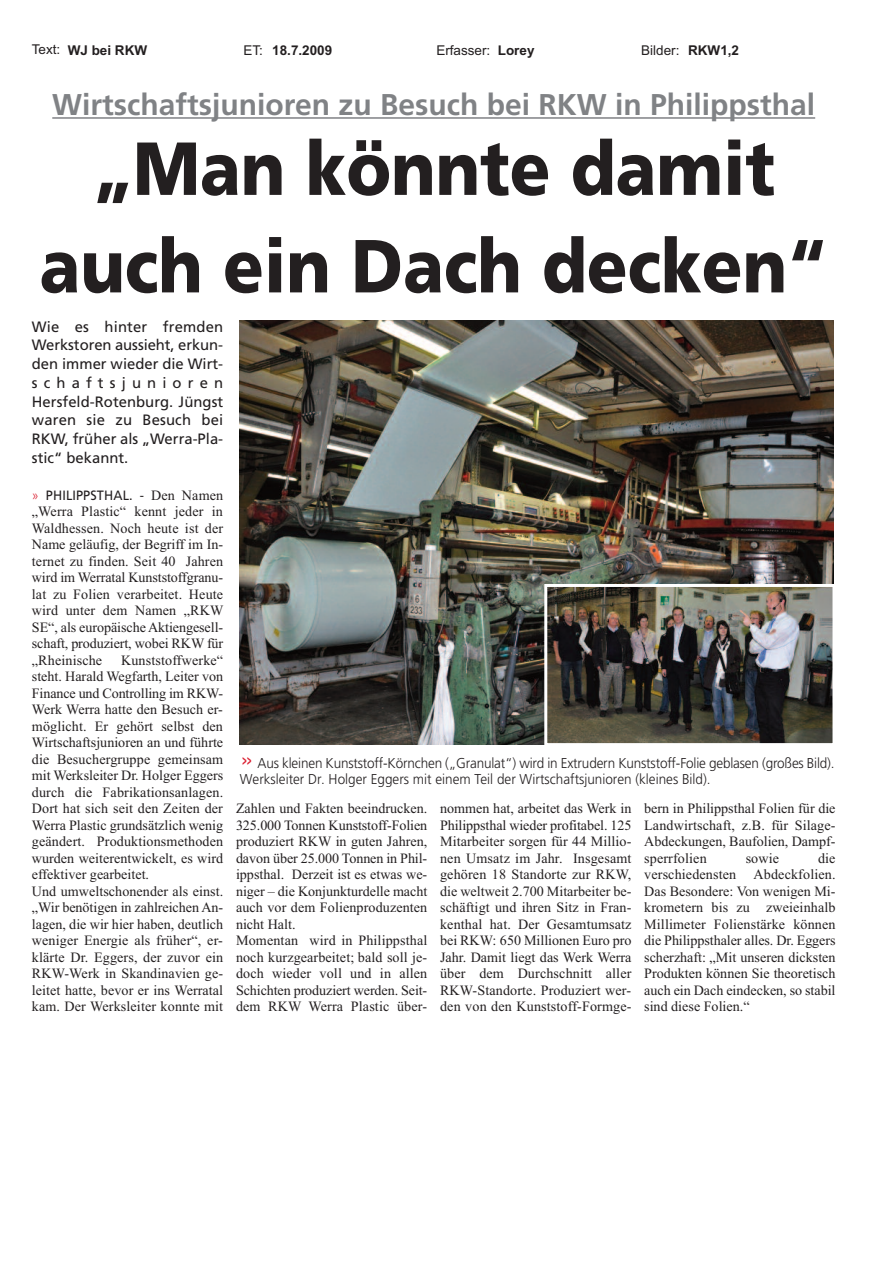
<style>
.page{position:relative;width:893px;height:1263px;background:#fff}
.page>*{position:absolute;margin:0;border:0;box-sizing:border-box;transform-origin:0 0}
.t1{font:900 75px/97.5px "Frutiger";color:#231f20;text-align:center;scale:.89 1}
.t2{font:700 30px "Frutiger";color:#808285}
.t3{font:15px/18.8px "Frutiger";color:#231f20;text-align:justify}
.t4{font:14.25px/16.5px "Times New Roman";color:#231f20;text-align:justify}
.t5{font:14.25px/16.5px "Frutiger Light OTF";letter-spacing:-.01em;color:#231f20;scale:.95 1}
.t6{font:13.5px "Arial";color:#231f20}
.t7{font:700 13.5px "Arial";color:#231f20}
.t8{font:13.5px "Frutiger";letter-spacing:.01em;color:#231f20;scale:.94 1}
.s1{font-weight:400}
.s2{font-weight:700}
.s3{font-weight:300;color:#db1f31}
.s4{font-family:"Times New Roman";font-size:14.25px}
.s5{font-family:"Helvetica";font-weight:300;font-size:27px;color:#db1f31}
</style>
<div class="page">
<hr style="left:52px;top:117px;width:763px;height:2px;background:#808285">
<img style="left:240px;top:320px;width:593px;height:424px">
<img style="left:548px;top:588px;width:283px;height:154px">
<div style="left:544px;top:584px;width:291px;height:162px;border:3px solid #fff"></div>
<p class="t7" style="left:32px;top:42px;width:117px"><span class="s1">Text:</span> WJ bei RKW</p>
<p class="t7" style="left:243px;top:42px;width:90px"><span class="s1">ET:</span> 18.7.2009</p>
<p class="t6" style="left:436px;top:42px;width:100px">Erfasser: <span class="s2">Lorey</span></p>
<p class="t6" style="left:641px;top:42px;width:99px">Bilder: <span class="s2">RKW1,2</span></p>
<h2 class="t2" style="left:52px;top:92px;width:764px">Wirtschaftsjunioren zu Besuch bei RKW in Philippsthal</h2>
<h1 class="t1" style="left:40px;top:126px;width:887px">„Man könnte damit auch ein Dach decken“</h1>
<p class="t3" style="left:32px;top:318px;width:193px">Wie es hinter fremden Werkstoren aussieht, erkun&shy;den immer wieder die Wirt&shy;schaftsjunioren Hersfeld-Rotenburg. Jüngst waren sie zu Besuch bei RKW, früher als „Werra-Pla&shy;stic“ bekannt.</p>
<p class="t8" style="left:32px;top:489px;width:205px"><span class="s3">»</span> PHILIPPSTHAL. - <span class="s4">Den Namen</span></p>
<p class="t4" style="left:32px;top:503px;width:193px">„Werra Plastic“ kennt jeder in Waldhessen. Noch heute ist der Name geläufig, der Begriff im In&shy;ternet zu finden. Seit 40 Jahren wird im Werratal Kunststoffgranu&shy;lat zu Folien verarbeitet. Heute wird unter dem Namen „RKW SE“, als europäische Aktiengesell&shy;schaft, produziert, wobei RKW für „Rheinische</p>
<p class="t4" style="left:32px;top:651px;width:193px;text-align:left;text-indent:89px">Kunststoffwerke“ steht. Harald Wegfarth, Leiter von<br>Finance und Controlling im RKW-<br>Werk Werra hatte den Besuch er&shy;möglicht. Er gehört selbst den<br>Wirtschaftsjunioren an und führte die Besuchergruppe gemeinsam mit Werksleiter Dr. Holger Eggers durch die Fabrikationsanlagen.<br>Dort hat sich seit den Zeiten der<br>Werra Plastic grundsätzlich wenig geändert. Produktionsmethoden wurden weiterentwickelt, es wird effektiver gearbeitet.<br>Und umweltschonender als einst. „Wir benötigen in zahlreichen An&shy;lagen, die wir hier haben, deutlich weniger Energie als früher“, er&shy;klärte Dr. Eggers, der zuvor ein<br>RKW-Werk in Skandinavien ge&shy;leitet hatte, bevor er ins Werratal kam. Der Werksleiter konnte mit</p>
<p class="t5" style="left:240px;top:755px;width:627px"><span class="s5">»</span> Aus kleinen Kunststoff-Körnchen („Granulat“) wird in Extrudern Kunststoff-Folie geblasen (großes Bild).<br>Werksleiter Dr. Holger Eggers mit einem Teil der Wirtschaftsjunioren (kleines Bild).</p>
<p class="t4" style="left:236px;top:800px;width:193px;text-align:left">Zahlen und Fakten beeindrucken.<br>325.000 Tonnen Kunststoff-Folien produziert RKW in guten Jahren, davon über 25.000 Tonnen in Phil&shy;ippsthal. Derzeit ist es etwas we&shy;niger – die Konjunkturdelle macht auch vor dem Folienproduzenten nicht Halt.<br>Momentan wird in Philippsthal noch kurzgearbeitet; bald soll je&shy;doch wieder voll und in allen<br>Schichten produziert werden. Seit&shy;dem RKW Werra Plastic über-</p>
<p class="t4" style="left:440px;top:800px;width:193px">nommen hat, arbeitet das Werk in Philippsthal wieder profitabel. 125<br>Mitarbeiter sorgen für 44 Millio&shy;nen Umsatz im Jahr. Insgesamt gehören 18 Standorte zur RKW, die weltweit 2.700 Mitarbeiter be&shy;schäftigt und ihren Sitz in Fran&shy;kenthal hat. Der Gesamtumsatz bei RKW: 650 Millionen Euro pro Jahr. Damit liegt das Werk Werra über dem Durchschnitt aller RKW-Standorte. Produziert wer&shy;den von den Kunststoff-Formge-</p>
<p class="t4" style="left:644px;top:800px;width:193px">bern in Philippsthal Folien für die Landwirtschaft, z.B. für Silage-Abdeckungen, Baufolien, Dampf&shy;sperrfolien</p>
<p class="t4" style="left:644px;top:849px;width:193px;text-indent:174px">die verschiedensten Abdeckfolien.<br>Das Besondere: Von wenigen Mi&shy;krometern bis zu zweieinhalb Millimeter Folienstärke können die Philippsthaler alles. Dr. Eggers scherzhaft: „Mit unseren dicksten Produkten können Sie theoretisch auch ein Dach eindecken, so stabil sind diese Folien.“</p>
<p class="t4" style="left:746px;top:849px;width:35px">sowie</p>
</div>
